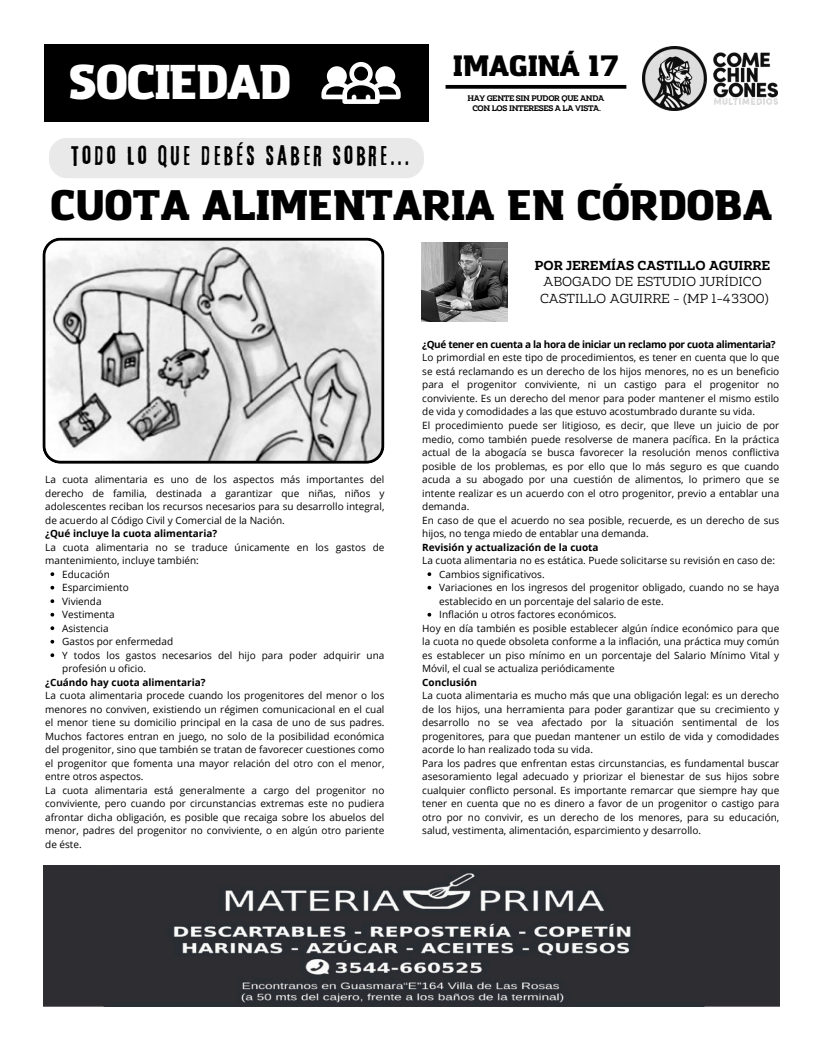
<style>
.page{position:relative;width:822px;height:1049px;background:#fff}
.page>*{position:absolute;margin:0;border:0;box-sizing:border-box;transform-origin:0 0}
.t1{font:900 48px "Amazing Grotesk";letter-spacing:-.04em;color:#fff}
.t2{font:900 42px "Amazing Grotesk";letter-spacing:-.01em;color:#000}
.t3{font:900 28.9px "Amazing Grotesk";letter-spacing:-.01em;color:#000}
.t4{font:25px "Lava Pro Rough";letter-spacing:.14em;color:#000}
.t5{font:13px/16.5px "Amazing Slab";color:#000;text-align:center}
.t6{font:10px/13.5px "Open Sans";color:#000}
.t7{font:700 8px "Amazing Slab";letter-spacing:-.04em;color:#000}
.s1{font-weight:700}
</style>
<div class="page">
<div style="left:44px;top:44px;width:385px;height:78px;background:#000"></div>
<svg style="left:446px;top:85px;width:180px;height:4px"></svg>
<img style="left:643px;top:47px;width:134px;height:64px">
<img style="left:43px;top:865px;width:737px;height:141px">
<div style="left:49px;top:138px;width:375px;height:40px;background:#e9e9e9;border-radius:18px"></div>
<img style="left:422px;top:242px;width:86px;height:79px">
<svg style="left:42px;top:238px;width:342px;height:225px"></svg>
<svg style="left:50px;top:572px;width:4px;height:4px"></svg>
<svg style="left:50px;top:586px;width:4px;height:3px"></svg>
<svg style="left:50px;top:599px;width:4px;height:4px"></svg>
<svg style="left:50px;top:613px;width:4px;height:3px"></svg>
<svg style="left:50px;top:626px;width:4px;height:4px"></svg>
<svg style="left:50px;top:640px;width:4px;height:3px"></svg>
<svg style="left:50px;top:653px;width:4px;height:4px"></svg>
<svg style="left:428px;top:572px;width:3px;height:4px"></svg>
<svg style="left:321px;top:62px;width:80px;height:42px"></svg>
<h6 class="t1" style="left:67px;top:62px;width:226px">SOCIEDAD</h6>
<p class="t4" style="left:71px;top:142px;width:339px">TODO LO QUE DEBÉS SABER SOBRE...</p>
<h1 class="t3" style="left:453px;top:54px;width:167px">IMAGINÁ 17</h1>
<p class="t7" style="left:467px;top:93px;width:139px">HAY GENTE SIN PUDOR QUE ANDA</p>
<h5 class="t7" style="left:472px;top:103px;width:130px">CON LOS INTERESES A LA VISTA.</h5>
<p class="t2" style="left:50px;top:187px;width:724px">CUOTA ALIMENTARIA EN CÓRDOBA</p>
<p class="t5" style="left:535px;top:257px;width:237px"><span class="s1">POR JEREMÍAS CASTILLO AGUIRRE<br></span>ABOGADO DE ESTUDIO JURÍDICO<br>CASTILLO AGUIRRE - (MP 1-43300)</p>
<p class="t6" style="left:45px;top:472px;width:341px">La cuota alimentaria es uno de los aspectos más importantes del derecho de familia, destinada a garantizar que niñas, niños y adolescentes reciban los recursos necesarios para su desarrollo integral, de acuerdo al Código Civil y Comercial de la Nación.<br><span class="s1">¿Qué incluye la cuota alimentaria?<br></span>La cuota alimentaria no se traduce únicamente en los gastos de mantenimiento, incluye también:</p>
<p class="t6" style="left:62px;top:567px;width:49px">Educación</p>
<p class="t6" style="left:62px;top:580px;width:68px">Esparcimiento</p>
<h4 class="t6" style="left:62px;top:594px;width:41px">Vivienda</h4>
<p class="t6" style="left:62px;top:607px;width:54px">Vestimenta</p>
<p class="t6" style="left:62px;top:621px;width:48px">Asistencia</p>
<h6 class="t6" style="left:62px;top:634px;width:112px">Gastos por enfermedad</h6>
<p class="t6" style="left:62px;top:648px;width:324px">Y todos los gastos necesarios del hijo para poder adquirir una profesión u oficio.</p>
<p class="t6" style="left:45px;top:675px;width:341px"><span class="s1">¿Cuándo hay cuota alimentaria?<br></span>La cuota alimentaria procede cuando los progenitores del menor o los menores no conviven, existiendo un régimen comunicacional en el cual el menor tiene su domicilio principal en la casa de uno de sus padres.<br>Muchos factores entran en juego, no solo de la posibilidad económica del progenitor, sino que también se tratan de favorecer cuestiones como el progenitor que fomenta una mayor relación del otro con el menor, entre otros aspectos.<br>La cuota alimentaria está generalmente a cargo del progenitor no conviviente, pero cuando por circunstancias extremas este no pudiera afrontar dicha obligación, es posible que recaiga sobre los abuelos del menor, padres del progenitor no conviviente, o en algún otro pariente de éste.</p>
<p class="t6" style="left:422px;top:337px;width:359px"><span class="s1">¿Qué tener en cuenta a la hora de iniciar un reclamo por cuota alimentaria?<br></span>Lo primordial en este tipo de procedimientos, es tener en cuenta que lo que se está reclamando es un derecho de los hijos menores, no es un beneficio para el progenitor conviviente, ni un castigo para el progenitor no conviviente. Es un derecho del menor para poder mantener el mismo estilo de vida y comodidades a las que estuvo acostumbrado durante su vida.<br>El procedimiento puede ser litigioso, es decir, que lleve un juicio de por medio, como también puede resolverse de manera pacífica. En la práctica actual de la abogacía se busca favorecer la resolución menos conflictiva posible de los problemas, es por ello que lo más seguro es que cuando acuda a su abogado por una cuestión de alimentos, lo primero que se intente realizar es un acuerdo con el otro progenitor, previo a entablar una demanda.<br>En caso de que el acuerdo no sea posible, recuerde, es un derecho de sus hijos, no tenga miedo de entablar una demanda.<br><span class="s1">Revisión y actualización de la cuota<br></span>La cuota alimentaria no es estática. Puede solicitarse su revisión en caso de:</p>
<p class="t6" style="left:439px;top:567px;width:107px">Cambios significativos.</p>
<p class="t6" style="left:439px;top:580px;width:342px">Variaciones en los ingresos del progenitor obligado, cuando no se haya establecido en un porcentaje del salario de este.</p>
<p class="t6" style="left:439px;top:607px;width:179px">Inflación u otros factores económicos.</p>
<p class="t6" style="left:422px;top:621px;width:359px">Hoy en día también es posible establecer algún índice económico para que la cuota no quede obsoleta conforme a la inflación, una práctica muy común es establecer un piso mínimo en un porcentaje del Salario Mínimo Vital y Móvil, el cual se actualiza periódicamente<br><span class="s1">Conclusión<br></span>La cuota alimentaria es mucho más que una obligación legal: es un derecho de los hijos, una herramienta para poder garantizar que su crecimiento y desarrollo no se vea afectado por la situación sentimental de los progenitores, para que puedan mantener un estilo de vida y comodidades acorde lo han realizado toda su vida.<br>Para los padres que enfrentan estas circunstancias, es fundamental buscar asesoramiento legal adecuado y priorizar el bienestar de sus hijos sobre cualquier conflicto personal. Es importante remarcar que siempre hay que tener en cuenta que no es dinero a favor de un progenitor o castigo para otro por no convivir, es un derecho de los menores, para su educación, salud, vestimenta, alimentación, esparcimiento y desarrollo.</p>
</div>
